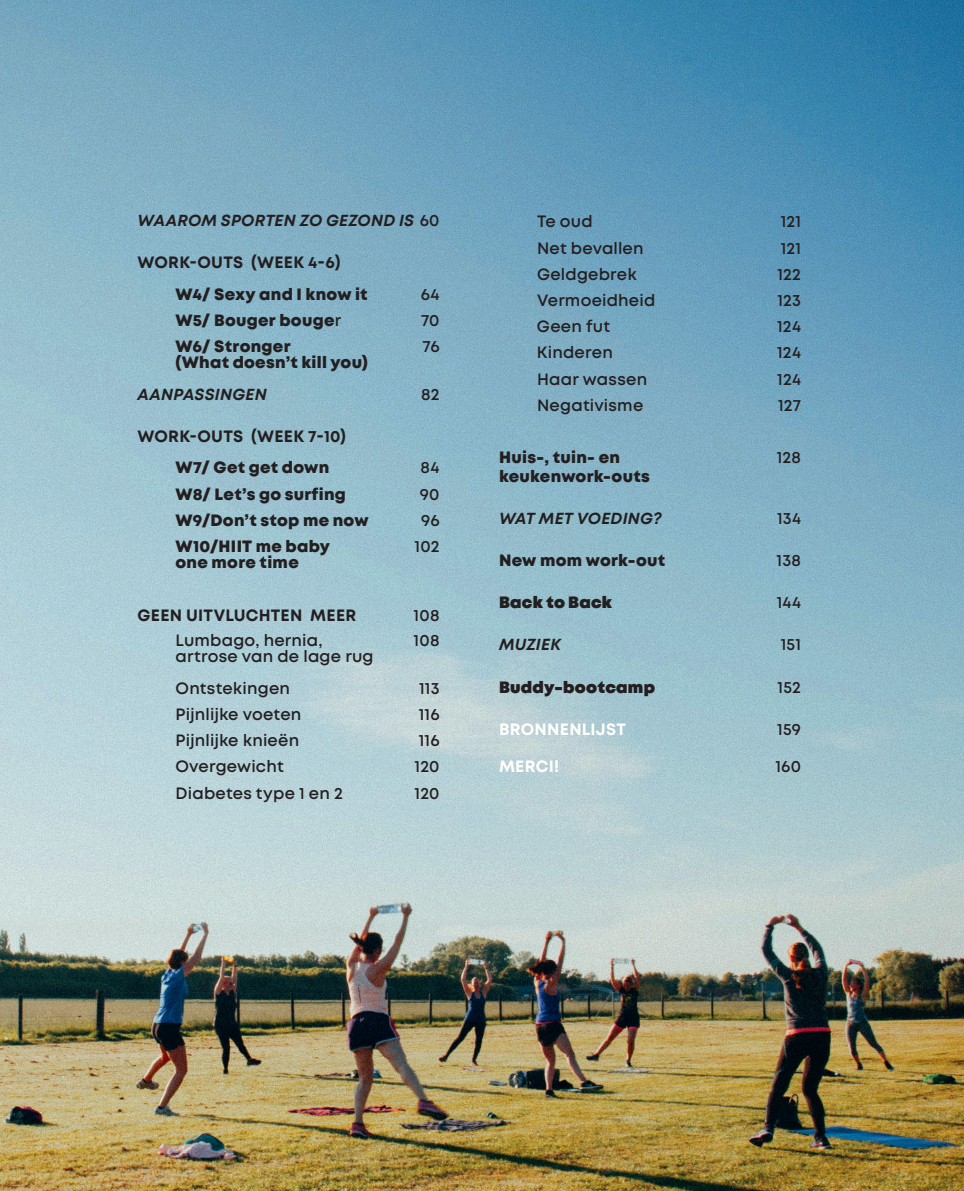
<style>
.page{position:relative;width:964px;height:1191px;background:#fff}
.page>*{position:absolute;margin:0;border:0;box-sizing:border-box;transform-origin:0 0}
.t1{font:600 16.4px/31.4px "Mont";letter-spacing:.01em;color:#231f20}
.t2{font:800 16.4px "Mont";letter-spacing:.015em;color:#231f20}
.t3{font:700 16.4px "Mont";letter-spacing:.015em;color:#231f20}
.t4{font:900 16.4px "Mont";letter-spacing:.015em;color:#231f20}
.t5{font:700 16.4px "Mont";letter-spacing:.015em;color:#fff}
.t6{font:italic 700 16px "Mont";letter-spacing:.015em;color:#231f20}
.s1{font-weight:600;font-style:normal;font-size:16.4px}
.s2{font-weight:600}
</style>
<div class="page">
<img style="left:0;top:0;width:964px;height:1191px">
<p class="t6" style="left:137px;top:210px;width:303px">WAAROM SPORTEN ZO GEZOND IS <span class="s1">60</span></p>
<p class="t3" style="left:137px;top:252px;width:204px">WORK-OUTS (WEEK 4-6)</p>
<p class="t2" style="left:175px;top:283px;width:194px">W4/ Sexy and I know it</p>
<p class="t1" style="left:421px;top:278px;width:20px">64</p>
<p class="t2" style="left:175px;top:309px;width:167px">W5/ Bouger bouge<span class="s2">r</span></p>
<p class="t1" style="left:421px;top:304px;width:20px">70</p>
<p class="t2" style="left:175px;top:335px;width:117px">W6/ Stronger</p>
<p class="t1" style="left:422px;top:330px;width:19px">76</p>
<p class="t2" style="left:175px;top:351px;width:194px">(What doesn’t kill you)</p>
<p class="t6" style="left:137px;top:384px;width:131px">AANPASSINGEN</p>
<p class="t1" style="left:421px;top:378px;width:20px">82</p>
<p class="t3" style="left:137px;top:426px;width:210px">WORK-OUTS (WEEK 7-10)</p>
<p class="t2" style="left:175px;top:457px;width:155px">W7/ Get get down</p>
<p class="t1" style="left:421px;top:452px;width:20px">84</p>
<p class="t2" style="left:175px;top:483px;width:172px">W8/ Let’s go surfing</p>
<p class="t1" style="left:420px;top:478px;width:21px">90</p>
<p class="t2" style="left:175px;top:509px;width:195px">W9/Don’t stop me now</p>
<p class="t1" style="left:421px;top:504px;width:20px">96</p>
<p class="t2" style="left:175px;top:536px;width:156px">W10/HIIT me baby</p>
<p class="t1" style="left:414px;top:531px;width:27px">102</p>
<p class="t2" style="left:175px;top:552px;width:125px">one more time</p>
<p class="t3" style="left:137px;top:605px;width:220px">GEEN UITVLUCHTEN MEER</p>
<p class="t1" style="left:413px;top:600px;width:28px">108</p>
<p class="t1" style="left:175px;top:625px;width:149px">Lumbago, hernia,</p>
<p class="t1" style="left:413px;top:625px;width:28px">108</p>
<p class="t1" style="left:175px;top:641px;width:200px">artrose van de lage rug<br>Ontstekingen</p>
<p class="t1" style="left:419px;top:672px;width:22px">113</p>
<p class="t1" style="left:175px;top:698px;width:127px">Pijnlijke voeten</p>
<p class="t1" style="left:419px;top:698px;width:22px">116</p>
<p class="t1" style="left:175px;top:724px;width:125px">Pijnlijke knieën</p>
<p class="t1" style="left:419px;top:724px;width:22px">116</p>
<p class="t1" style="left:175px;top:751px;width:110px">Overgewicht</p>
<p class="t1" style="left:415px;top:751px;width:26px">120</p>
<p class="t1" style="left:175px;top:777px;width:169px">Diabetes type 1 en 2</p>
<p class="t1" style="left:415px;top:777px;width:26px">120</p>
<p class="t1" style="left:537px;top:206px;width:57px">Te oud</p>
<p class="t1" style="left:781px;top:206px;width:22px">121</p>
<p class="t1" style="left:537px;top:232px;width:108px">Net bevallen</p>
<p class="t1" style="left:781px;top:232px;width:22px">121</p>
<p class="t1" style="left:537px;top:258px;width:101px">Geldgebrek</p>
<p class="t1" style="left:777px;top:258px;width:25px">122</p>
<p class="t1" style="left:537px;top:285px;width:120px">Vermoeidheid</p>
<p class="t1" style="left:777px;top:285px;width:25px">123</p>
<p class="t1" style="left:537px;top:311px;width:75px">Geen fut</p>
<p class="t1" style="left:777px;top:311px;width:25px">124</p>
<p class="t1" style="left:537px;top:337px;width:77px">Kinderen</p>
<p class="t1" style="left:777px;top:337px;width:25px">124</p>
<p class="t1" style="left:537px;top:363px;width:112px">Haar wassen</p>
<p class="t1" style="left:777px;top:363px;width:25px">124</p>
<p class="t1" style="left:537px;top:389px;width:108px">Negativisme</p>
<p class="t1" style="left:778px;top:389px;width:24px">127</p>
<p class="t2" style="left:499px;top:447px;width:123px">Huis-, tuin- en</p>
<p class="t1" style="left:777px;top:442px;width:26px">128</p>
<p class="t2" style="left:499px;top:465px;width:152px">keukenwork-outs</p>
<p class="t6" style="left:499px;top:507px;width:164px">WAT MET VOEDING?</p>
<p class="t1" style="left:777px;top:502px;width:26px">134</p>
<p class="t2" style="left:499px;top:549px;width:168px">New mom work-out</p>
<p class="t1" style="left:776px;top:544px;width:26px">138</p>
<p class="t4" style="left:499px;top:592px;width:115px">Back to Back</p>
<p class="t1" style="left:777px;top:587px;width:26px">144</p>
<p class="t6" style="left:499px;top:634px;width:63px">MUZIEK</p>
<p class="t1" style="left:781px;top:629px;width:22px">151</p>
<p class="t4" style="left:499px;top:676px;width:157px">Buddy-bootcamp</p>
<p class="t1" style="left:777px;top:671px;width:25px">152</p>
<p class="t5" style="left:499px;top:718px;width:128px">BRONNENLIJST</p>
<p class="t1" style="left:777px;top:713px;width:25px">159</p>
<p class="t5" style="left:499px;top:755px;width:62px">MERCI!</p>
<p class="t1" style="left:775px;top:750px;width:27px">160</p>
</div>
